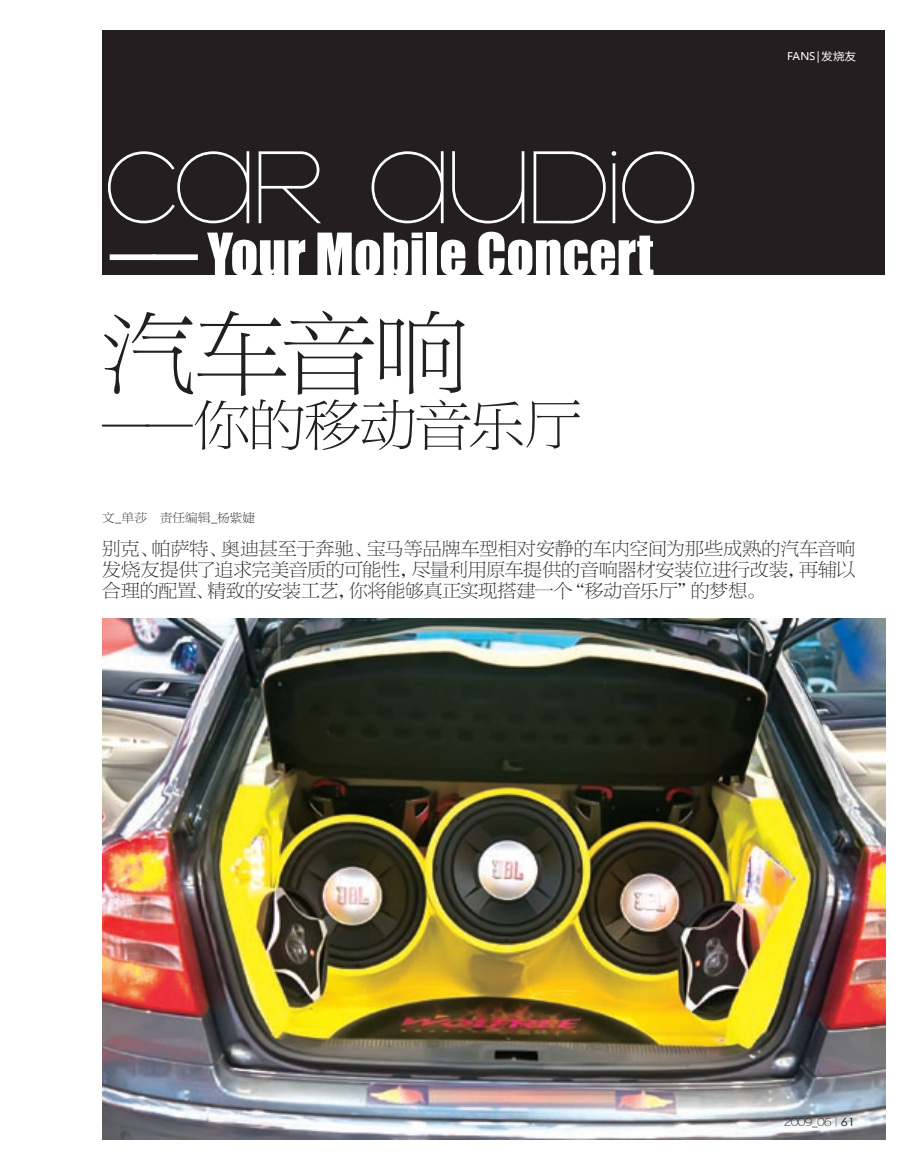
<style>
.page{position:relative;width:915px;height:1170px;background:#fff}
.page>*{position:absolute;margin:0;border:0;box-sizing:border-box;transform-origin:0 0}
.t1{font:135px "Kravitz";letter-spacing:.01em;color:#fff}
.t2{font:90px "FZNBSJW GB1 0";color:#231f20;scale:1.05 1}
.t3{font:54px "Impact";color:#fff}
.t4{font:54px "FZNBSJW GB1 0";letter-spacing:-.02em;color:#231f20;scale:1.05 1}
.t5{font:18px/21px "FZNBSJW GB1 0";letter-spacing:-.01em;color:#231f20;text-align:justify;scale:1.05 1}
.t6{font:12px "FZNBSJW GB1 0";letter-spacing:.01em;color:#231f20;scale:1.05 1}
.t7{font:11.25px "FZNBSJW GB1 0";color:#231f20;scale:1.2 1}
.t8{font:10.5px "Microsoft Ya Hei";letter-spacing:-.01em;color:#fff;scale:1.05 1}
.s1{font-size:45px}
.s2{font-family:"ST Xihei"}
</style>
<div class="page">
<div style="left:102px;top:31px;width:782px;height:244px;background:#231f20"></div>
<img style="left:102px;top:618px;width:782px;height:521px">
<h1 class="t1" style="left:102px;top:114px;width:593px">Car Audio</h1>
<h3 class="t3" style="left:110px;top:212px;width:544px"><span class="s1">——</span> Your Mobile Concert</h3>
<h2 class="t2" style="left:102px;top:307px;width:351px">汽车音响</h2>
<h3 class="t4" style="left:102px;top:397px;width:457px"><span class="s1">——</span>你的移动音乐厅</h3>
<p class="t6" style="left:102px;top:512px;width:147px">文_单莎　责任编辑_杨紫婕</p>
<p class="t8" style="left:787px;top:49px;width:67px">FANS|发烧友</p>
<p class="t5" style="left:102px;top:538px;width:718px">别克、帕萨特、奥迪甚至于奔驰、宝马等品牌车型相对安静的车内空间为那些成熟的汽车音响发烧友提供了追求完美音质的可能性，尽量利用原车提供的音响器材安装位进行改装，再辅以合理的配置、精致的安装工艺，你将能够真正实现搭建一个“移动音乐厅”的梦想。</p>
<p class="t7" style="left:783px;top:1116px;width:61px">2009_06 | <span class="s2">61</span></p>
</div>
